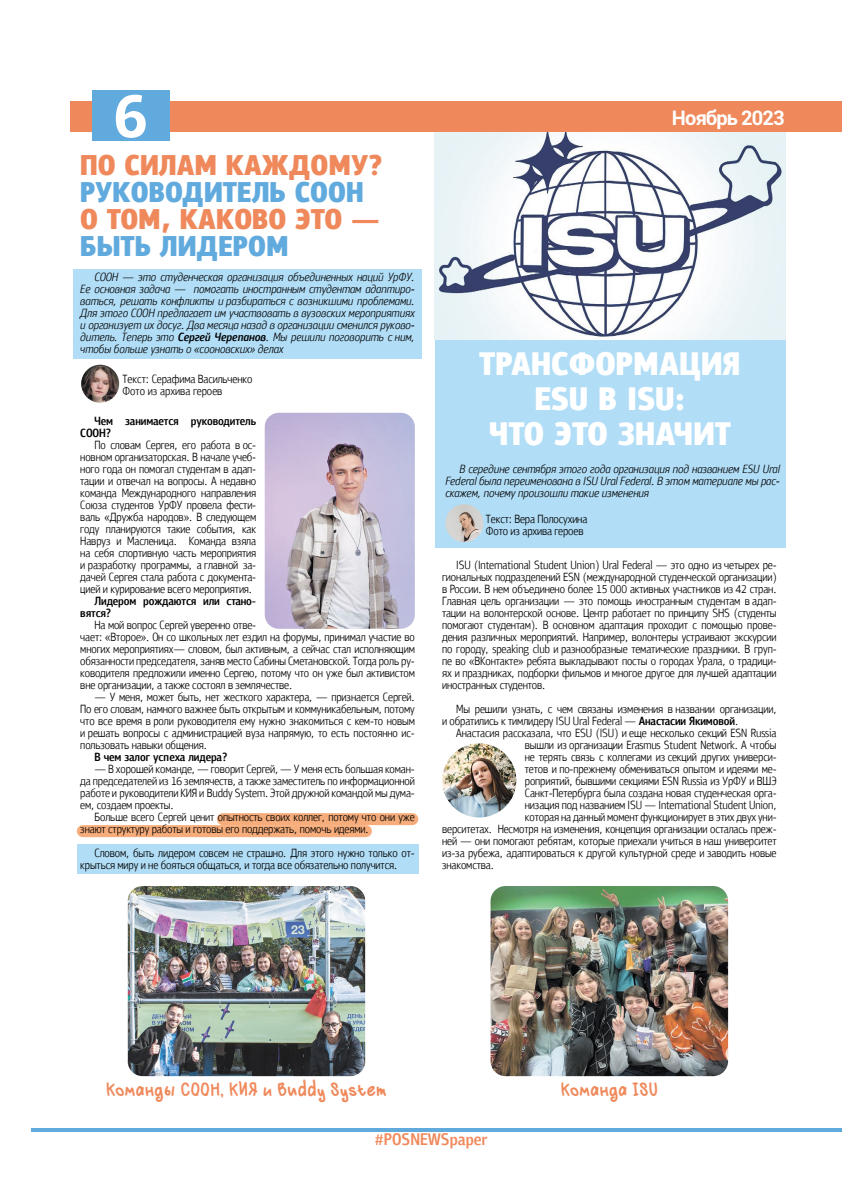
<style>
.page{position:relative;width:842px;height:1191px;background:#fff}
.page>*{position:absolute;margin:0;border:0;box-sizing:border-box;transform-origin:0 0}
.t1{font:700 20px "Roboto";letter-spacing:-.04em;color:#fff}
.t2{font:19px "Klyakson";letter-spacing:-.01em;color:#ef895b}
.t3{font:300 12px "PF Bulletin Sans Pro";color:#000}
.t4{font:italic 300 12px "PF Bulletin Sans Pro";color:#000}
</style>
<div class="page">
<div style="left:83px;top:825px;width:283px;height:12px;background:#f6ad7b"></div>
<hr style="left:32px;top:1128px;width:810px;height:4px;background:#61aade">
<div style="left:73px;top:269px;width:349px;height:90px;background:#b1ddf6"></div>
<div style="left:435px;top:132px;width:350px;height:416px;background:#b1ddf6"></div>
<div style="left:77px;top:845px;width:341px;height:29px;background:#b1ddf6"></div>
<img style="left:81px;top:365px;width:38px;height:38px;border-radius:19px">
<img style="left:445px;top:504px;width:38px;height:38px;border-radius:19px">
<img style="left:128px;top:886px;width:237px;height:190px">
<img style="left:435px;top:132px;width:350px;height:207px">
<img style="left:491px;top:886px;width:237px;height:190px">
<div style="left:71px;top:101px;width:771px;height:31px;background:#ef895b"></div>
<div style="left:92px;top:91px;width:77px;height:50px;background:#61aade"></div>
<svg style="left:80px;top:416px;width:335px;height:419px"></svg>
<img style="left:442px;top:743px;width:75px;height:75px">
<h1 class="t1" style="left:672px;top:104px;width:114px">Ноябрь 2023</h1>
<p class="t3" style="left:212px;top:786px;width:42px">◆ ▲▼</p>
<p class="t4" style="left:474px;top:474px;width:4px">●</p>
<p class="t4" style="left:615px;top:474px;width:4px">●</p>
<p class="t4" style="left:649px;top:474px;width:4px">●</p>
<p class="t3" style="left:481px;top:558px;width:116px">■▼ ■ ▼□■ ● ▼◆ ■▼ ■□■</p>
<p class="t3" style="left:617px;top:558px;width:4px">●</p>
<p class="t3" style="left:650px;top:558px;width:4px">●</p>
<p class="t3" style="left:493px;top:642px;width:54px">▲ ■ ●◆</p>
<p class="t3" style="left:587px;top:714px;width:4px">●</p>
<p class="t3" style="left:620px;top:714px;width:4px">●</p>
<p class="t4" style="left:778px;top:462px;width:4px">●</p>
<p class="t3" style="left:756px;top:726px;width:15px">◆▲▲</p>
<p class="t3" style="left:639px;top:738px;width:89px">▲ ◆▲ ▼◆ ■▼ ▼ □</p>
<p class="t3" style="left:687px;top:774px;width:15px">◆▲▲</p>
<p class="t3" style="left:661px;top:798px;width:114px">■▼ ■ ▼□■ ● ▼◆ ■▼ ■□■</p>
<h2 class="t2" style="left:106px;top:1078px;width:283px">Команды СООН, КИЯ и Buddy System</h2>
<h2 class="t2" style="left:561px;top:1078px;width:99px">Команда ISU</h2>
</div>
